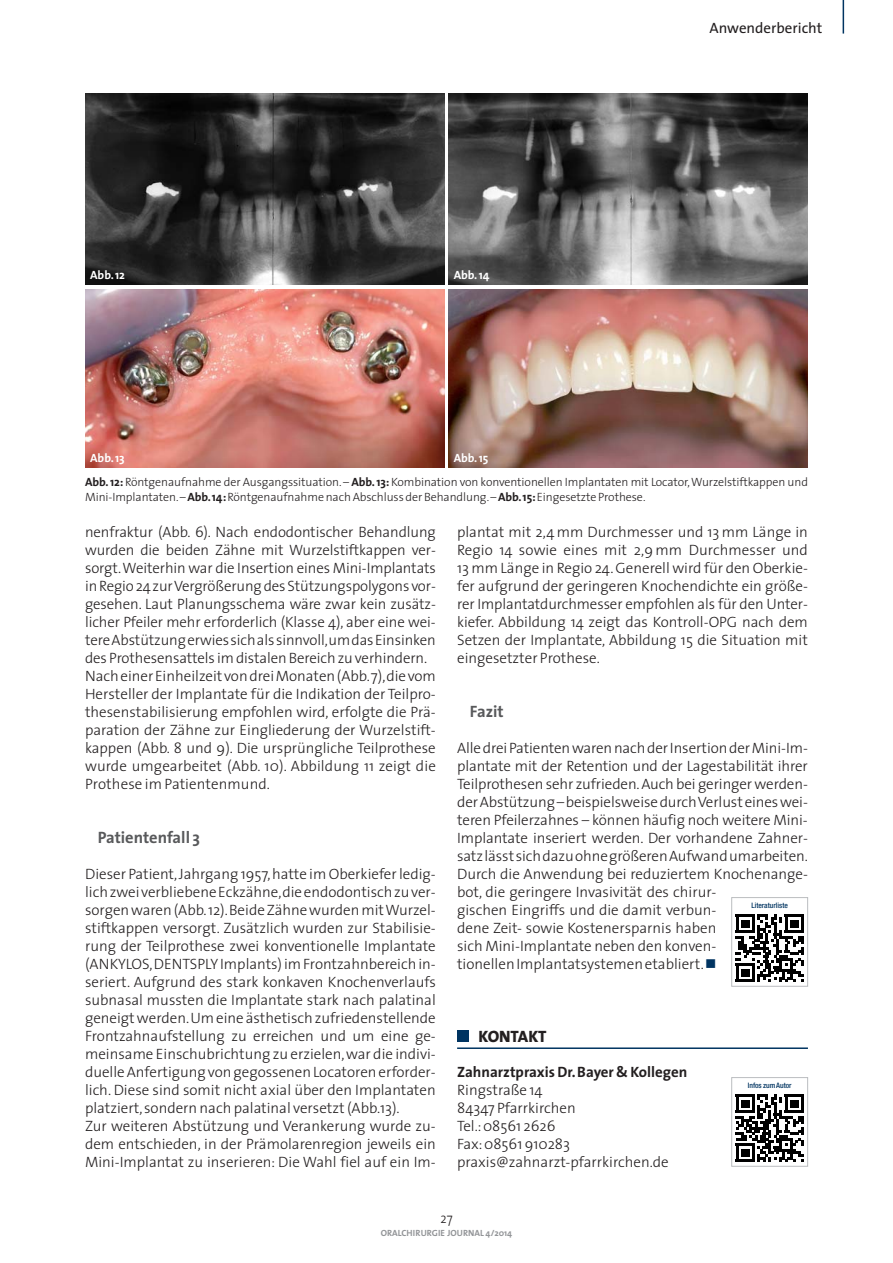
<style>
.page{position:relative;width:893px;height:1263px;background:#fff}
.page>*{position:absolute;margin:0;border:0;box-sizing:border-box;transform-origin:0 0}
.t1{font:700 16.5px "The Sans";color:#58595b}
.t2{font:800 16.5px "The Sans";letter-spacing:-.005em;color:#231f20}
.t3{font:300 15px/18px "The Sans";color:#231f20}
.t4{font:700 15px "The Sans";color:#231f20}
.t5{font:15px "The Sans";color:#231f20}
.t6{font:300 14.25px "The Sans";color:#231f20;scale:.9 1}
.t7{font:300 12px/23.9px "The Sans";letter-spacing:-.005em;color:#231f20}
.t8{font:700 12px "The Sans";color:#fff}
.t9{font:700 9px "The Sans";color:#939598}
.t10{font:500 condensed 7.5px "Helvetica Neue";color:#003461}
.s1{font-weight:700;color:#fff}
.s2{font-weight:700}
.s3{color:#003461}
</style>
<div class="page">
<hr style="left:843px;top:0;width:1px;height:34px;background:#003461">
<img style="left:85px;top:289px;width:359px;height:179px">
<img style="left:85px;top:94px;width:359px;height:191px">
<img style="left:449px;top:94px;width:359px;height:191px">
<img style="left:449px;top:289px;width:359px;height:179px">
<hr style="left:457px;top:1047px;width:351px;height:2px;background:#003461">
<div style="left:457px;top:1031px;width:11px;height:11px;background:#003461"></div>
<div style="left:731px;top:1077px;width:77px;height:89px;border:1px solid #bbbdc0"></div>
<svg style="left:736px;top:1094px;width:68px;height:68px"></svg>
<div style="left:731px;top:897px;width:77px;height:89px;border:1px solid #bbbdc0"></div>
<svg style="left:736px;top:914px;width:68px;height:68px"></svg>
<p class="t8" style="left:90px;top:270px;width:36px">Abb. 12</p>
<p class="t8" style="left:454px;top:270px;width:37px">Abb. 14</p>
<p class="t5" style="left:709px;top:23px;width:114px">Anwenderbericht</p>
<p class="t7" style="left:85px;top:447px;width:724px;text-indent:369px"><span class="s1">Abb. 15<br></span><span class="s2">Abb. 12:</span> Röntgenaufnahme der Ausgangssituation. – <span class="s2">Abb. 13:</span> Kombination von konventionellen Implantaten mit Locator, Wurzelstiftkappen und</p>
<p class="t7" style="left:85px;top:486px;width:562px">Mini-Implantaten. –<span class="s2">Abb. 14:</span> Röntgenaufnahme nach Abschluss der Behandlung. –<span class="s2">Abb. 15:</span> Eingesetzte Prothese.</p>
<p class="t8" style="left:90px;top:453px;width:36px">Abb. 13</p>
<p class="t3" style="left:85px;top:524px;width:352px">nenfraktur (Abb. 6). Nach endodontischer Behandlung wurden die beiden Zähne mit Wurzelstiftkappen ver&shy;sorgt. Weiterhin war die Insertion eines Mini-Implantats in Regio 24 zur Vergrößerung des Stützungspolygons vor&shy;gesehen. Laut Planungsschema wäre zwar kein zusätz&shy;licher Pfeiler mehr erforderlich (Klasse 4), aber eine wei&shy;tere Abstützung erwies sich als sinnvoll, um das Einsinken des Prothesensattels im distalen Bereich zu verhindern.<br>Nach einer Einheilzeit von drei Monaten (Abb. 7), die vom Hersteller der Implantate für die Indikation der Teilpro&shy;thesenstabilisierung empfohlen wird, erfolgte die Prä&shy;paration der Zähne zur Eingliederung der Wurzelstift&shy;kappen (Abb. 8 und 9). Die ursprüngliche Teilprothese wurde umgearbeitet (Abb. 10). Abbildung 11 zeigt die Prothese im Patientenmund.</p>
<p class="t1" style="left:98px;top:830px;width:104px">Patientenfall 3</p>
<p class="t3" style="left:85px;top:866px;width:352px">Dieser Patient, Jahrgang 1957, hatte im Oberkiefer ledig&shy;lich zwei verbliebene Eckzähne, die endodontisch zu ver&shy;sorgen waren (Abb. 12). Beide Zähne wurden mit Wurzel&shy;stiftkappen versorgt. Zusätzlich wurden zur Stabilisie&shy;rung der Teilprothese zwei konventionelle Implantate (ANKYLOS, DENTSPLY Implants) im Frontzahnbereich in&shy;seriert. Aufgrund des stark konkaven Knochenverlaufs subnasal mussten die Implantate stark nach palatinal geneigt werden. Um eine ästhetisch zufriedenstellende Frontzahnaufstellung zu erreichen und um eine ge&shy;meinsame Einschubrichtung zu erzielen, war die indivi&shy;duelle Anfertigung von gegossenen Locatoren erforder&shy;lich. Diese sind somit nicht axial über den Implantaten platziert, sondern nach palatinal versetzt (Abb.13).<br>Zur weiteren Abstützung und Verankerung wurde zu&shy;dem entschieden, in der Prämolarenregion jeweils ein Mini-Implantat zu inserieren: Die Wahl fiel auf ein Im-</p>
<p class="t3" style="left:457px;top:524px;width:352px;text-align:justify">plantat mit 2,4 mm Durchmesser und 13 mm Länge in Regio 14 sowie eines mit 2,9 mm Durchmesser und 13 mm Länge in Regio 24. Generell wird für den Oberkie&shy;fer aufgrund der geringeren Knochendichte ein größe&shy;rer Implantatdurchmesser empfohlen als für den Unter&shy;kiefer. Abbildung 14 zeigt das Kontroll-OPG nach dem Setzen der Implantate, Abbildung 15 die Situation mit eingesetzter Prothese.</p>
<p class="t1" style="left:470px;top:704px;width:35px">Fazit</p>
<p class="t3" style="left:457px;top:740px;width:352px">Alle drei Patienten waren nach der Insertion der Mini-Im&shy;plantate mit der Retention und der Lagestabilität ihrer Teilprothesen sehr zufrieden. Auch bei geringer werden&shy;der Abstützung – beispielsweise durch Verlust eines wei&shy;teren Pfeilerzahnes – können häufig noch weitere Mini-Implantate inseriert werden. Der vorhandene Zahner&shy;satz lässt sich dazu ohne größeren Aufwand umarbeiten.<br>Durch die Anwendung bei reduziertem Knochenange&shy;bot, die geringere Invasivität des chirur -<br>gischen Eingriffs und die damit verbun-<br>dene Zeit- sowie Kostenersparnis haben<br>sich Mini-Implantate neben den konven-<br>tionellen Implantatsystemen etabliert. <span class="s3">■</span></p>
<p class="t10" style="left:751px;top:902px;width:38px">Literaturliste</p>
<p class="t2" style="left:478px;top:1027px;width:70px">KONTAKT</p>
<p class="t4" style="left:457px;top:1066px;width:232px">Zahnarztpraxis Dr. Bayer &amp; Kollegen</p>
<p class="t3" style="left:457px;top:1082px;width:213px">Ringstraße 14<br>84347 Pfarrkirchen<br>Tel.: 08561 2626<br>Fax: 08561 910283 praxis@zahnarzt-pfarrkirchen.de</p>
<p class="t10" style="left:748px;top:1082px;width:45px">Infos zum Autor</p>
<p class="t6" style="left:440px;top:1212px;width:15px">27</p>
<p class="t9" style="left:381px;top:1229px;width:133px">ORALCHIRURGIE JOURNAL 4/2014</p>
</div>
